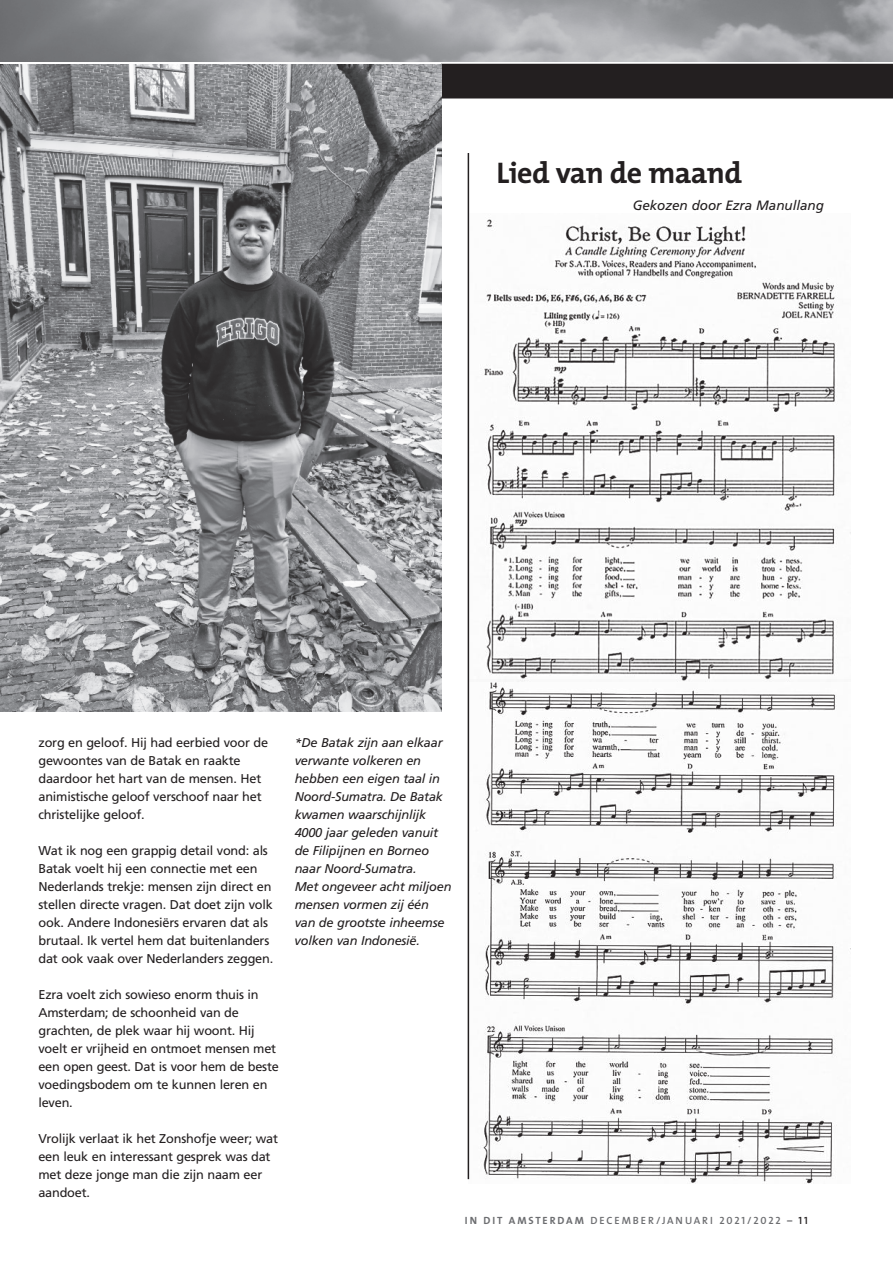
<style>
.page{position:relative;width:893px;height:1263px;background:#fff}
.page>*{position:absolute;margin:0;border:0;box-sizing:border-box;transform-origin:0 0}
.t1{font:700 30px "The Mix";letter-spacing:-.02em;color:#231f20}
.t2{font:italic 13.5px "Frutiger";letter-spacing:-.005em;color:#231f20}
.t3{font:12.75px/18px "Frutiger";letter-spacing:-.015em;color:#231f20}
.t4{font:italic 12.75px/18px "Frutiger";letter-spacing:-.015em;color:#231f20}
.t5{font:600 10.5px "The Mix";letter-spacing:.185em;color:#6c6d70}
.s1{font-weight:700}
.s2{font-family:"The Mix Semi Bold Caps";font-weight:400}
.s3{font-family:"The Mix Semi Bold Caps";font-weight:400;color:#231f20}
</style>
<div class="page">
<div style="left:0;top:64px;width:893px;height:35px;background:#231f20"></div>
<img style="left:0;top:64px;width:441px;height:647px">
<img style="left:468px;top:213px;width:383px;height:971px">
<hr style="left:468px;top:153px;width:1px;height:1026px;background:#231f20">
<h1 class="t1" style="left:496px;top:163px;width:247px">Lied van de maand</h1>
<p class="t2" style="left:633px;top:200px;width:193px">Gekozen door Ezra Manullang</p>
<p class="t3" style="left:39px;top:735px;width:231px">zorg en geloof. Hij had eerbied voor de gewoontes van de Batak en raakte daardoor het hart van de mensen. Het animistische geloof verschoof naar het christelijke geloof.</p>
<p class="t3" style="left:38px;top:843px;width:236px">Wat ik nog een grappig detail vond: als Batak voelt hij een connectie met een Nederlands trekje: mensen zijn direct en stellen directe vragen. Dat doet zijn volk ook. Andere Indonesiërs ervaren dat als brutaal. Ik vertel hem dat buitenlanders dat ook vaak over Nederlanders zeggen.</p>
<p class="t3" style="left:38px;top:987px;width:242px">Ezra voelt zich sowieso enorm thuis in<br>Amsterdam; de schoonheid van de grachten, de plek waar hij woont. Hij voelt er vrijheid en ontmoet mensen met een open geest. Dat is voor hem de beste voedingsbodem om te kunnen leren en leven.</p>
<p class="t3" style="left:38px;top:1131px;width:241px">Vrolijk verlaat ik het Zonshofje weer; wat een leuk en interessant gesprek was dat met deze jonge man die zijn naam eer aandoet.</p>
<p class="t4" style="left:295px;top:735px;width:158px">*De Batak zijn aan elkaar verwante volkeren en hebben een eigen taal in<br>Noord-Sumatra. De Batak kwamen waarschijnlijk<br>4000 jaar geleden vanuit de Filipijnen en Borneo naar Noord-Sumatra.<br>Met ongeveer acht miljoen mensen vormen zij één van de grootste inheemse volken van Indonesië.</p>
<p class="t5" style="left:465px;top:1216px;width:345px"><span class="s1">IN DIT AMSTERDAM</span> DECEMBER/JANUARI <span class="s2">2021/2022</span> <span class="s1">–</span> <span class="s3">11</span></p>
</div>
